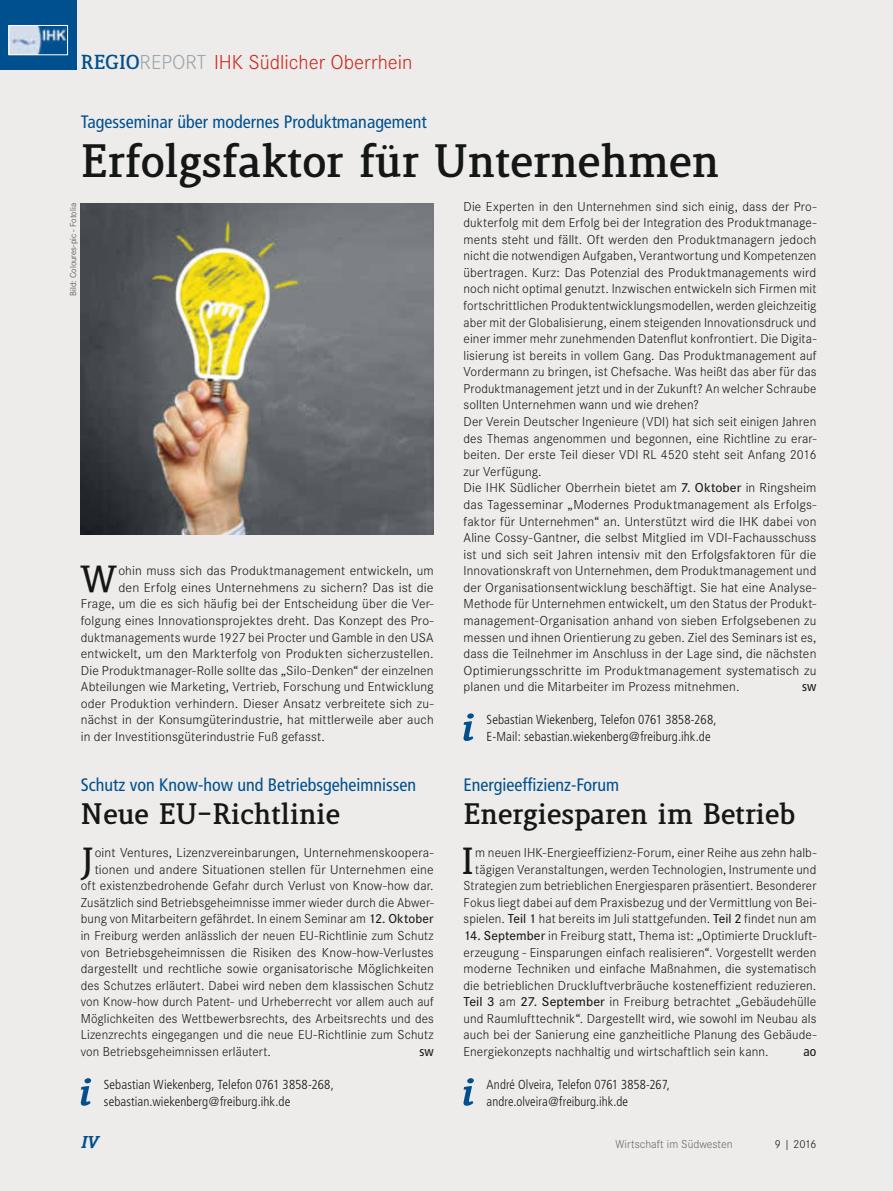
<style>
.page{position:relative;width:893px;height:1191px;background:#edecea}
.page>*{position:absolute;margin:0;border:0;box-sizing:border-box;transform-origin:0 0}
.t1{font:800 45px "Lenga";color:#151616}
.t2{font:700 36.3px "Lenga";color:#151616}
.t3{font:800 28.5px "Lenga";color:#151616}
.t4{font:300 21px "Corporate S";color:#cb2a1e}
.t5{font:condensed 18px "Frutiger";color:#00508f}
.t6{font:italic 900 16.5px "Lenga";color:#00508f}
.t7{font:300 13.5px/16.5px "Corporate S";letter-spacing:.01em;color:#151616}
.t8{font:300 13.5px "Corporate S";letter-spacing:.01em;color:#151616;scale:1.05 1}
.t9{font:condensed 13.5px "Frutiger";color:#151616}
.t10{font:300 condensed 13.05px/16.5px "Frutiger";letter-spacing:.005em;color:#151616}
.t11{font:300 12px "Corporate S";color:#686867}
.t12{font:300 12px "Corporate S";color:#151616}
.t13{font:300 9px "Corporate S";color:#40403f}
.s1{font-family:"Lenga";font-weight:800;font-size:19.5px;color:#00508f}
.s2{color:#9fa5ac}
.s3{font-weight:500}
</style>
<div class="page">
<div style="left:0;top:0;width:77px;height:69px;background:#00508f"></div>
<img style="left:10px;top:27px;width:56px;height:26px">
<div style="left:8px;top:25px;width:60px;height:30px;border:1px solid #fff"></div>
<svg style="left:463px;top:713px;width:11px;height:28px"></svg>
<svg style="left:81px;top:1078px;width:10px;height:27px"></svg>
<svg style="left:463px;top:1078px;width:11px;height:27px"></svg>
<img style="left:81px;top:203px;width:353px;height:332px">
<h3 class="t4" style="left:81px;top:51px;width:333px"><span class="s1">REGIO</span><span class="s2">REPORT</span> IHK Südlicher Oberrhein</h3>
<h3 class="t5" style="left:81px;top:111px;width:348px">Tagesseminar über modernes Produktmanagement</h3>
<h1 class="t1" style="left:81px;top:139px;width:640px">Erfolgsfaktor für Unternehmen</h1>
<p class="t13" style="left:68px;top:296px;width:94px;rotate:-90deg">Bild: Coloures-pic - Fotolia</p>
<h2 class="t2" style="left:80px;top:559px;width:39px">W</h2>
<p class="t7" style="left:118px;top:562px;width:317px">ohin muss sich das Produktmanagement entwickeln, um</p>
<p class="t8" style="left:118px;top:580px;width:302px">den Erfolg eines Unternehmens zu sichern? Das ist die</p>
<p class="t7" style="left:81px;top:596px;width:354px">Frage, um die es sich häufig bei der Entscheidung über die Ver-</p>
<p class="t7" style="left:81px;top:612px;width:354px">folgung eines Innovationsprojektes dreht. Das Konzept des Pro-</p>
<p class="t7" style="left:81px;top:629px;width:354px">duktmanagements wurde 1927 bei Procter und Gamble in den USA</p>
<p class="t7" style="left:81px;top:645px;width:354px">entwickelt, um den Markterfolg von Produkten sicherzustellen.</p>
<p class="t7" style="left:81px;top:662px;width:354px">Die Produktmanager-Rolle sollte das „Silo-Denken“ der einzelnen</p>
<p class="t7" style="left:81px;top:678px;width:354px">Abteilungen wie Marketing, Vertrieb, Forschung und Entwicklung</p>
<p class="t7" style="left:81px;top:695px;width:354px">oder Produktion verhindern. Dieser Ansatz verbreitete sich zu-</p>
<p class="t7" style="left:81px;top:712px;width:354px">nächst in der Konsumgüterindustrie, hat mittlerweile aber auch</p>
<p class="t7" style="left:81px;top:728px;width:246px">in der Investitionsgüterindustrie Fuß gefasst.</p>
<h3 class="t5" style="left:81px;top:774px;width:337px">Schutz von Know-how und Betriebsgeheimnissen</h3>
<h3 class="t3" style="left:81px;top:800px;width:261px">Neue EU-Richtlinie</h3>
<h2 class="t2" style="left:82px;top:841px;width:13px">J</h2>
<p class="t7" style="left:95px;top:844px;width:340px">oint Ventures, Lizenzvereinbarungen, Unternehmenskoopera-</p>
<p class="t7" style="left:95px;top:861px;width:340px">tionen und andere Situationen stellen für Unternehmen eine</p>
<p class="t7" style="left:81px;top:877px;width:354px">oft existenzbedrohende Gefahr durch Verlust von Know-how dar.</p>
<p class="t7" style="left:81px;top:894px;width:354px">Zusätzlich sind Betriebsgeheimnisse immer wieder durch die Abwer-</p>
<p class="t7" style="left:81px;top:910px;width:354px">bung von Mitarbeitern gefährdet. In einem Seminar am <span class="s3">12. Oktober</span></p>
<p class="t7" style="left:81px;top:927px;width:354px">in Freiburg werden anlässlich der neuen EU-Richtlinie zum Schutz</p>
<p class="t7" style="left:81px;top:944px;width:354px">von Betriebsgeheimnissen die Risiken des Know-how-Verlustes</p>
<p class="t7" style="left:81px;top:960px;width:354px">dargestellt und rechtliche sowie organisatorische Möglichkeiten</p>
<p class="t7" style="left:81px;top:977px;width:354px">des Schutzes erläutert. Dabei wird neben dem klassischen Schutz</p>
<p class="t7" style="left:81px;top:993px;width:354px">von Know-how durch Patent- und Urheberrecht vor allem auch auf</p>
<p class="t7" style="left:81px;top:1010px;width:354px">Möglichkeiten des Wettbewerbsrechts, des Arbeitsrechts und des</p>
<p class="t7" style="left:81px;top:1027px;width:354px">Lizenzrechts eingegangen und die neue EU-Richtlinie zum Schutz</p>
<p class="t7" style="left:81px;top:1043px;width:192px">von Betriebsgeheimnissen erläutert.</p>
<p class="t9" style="left:419px;top:1043px;width:16px">sw</p>
<p class="t10" style="left:104px;top:1076px;width:231px">Sebastian Wiekenberg, Telefon 0761 3858-268, sebastian.wiekenberg@freiburg.ihk.de</p>
<p class="t7" style="left:463px;top:198px;width:354px">Die Experten in den Unternehmen sind sich einig, dass der Pro&shy;dukterfolg mit dem Erfolg bei der Integration des Produktmanage&shy;ments steht und fällt. Oft werden den Produktmanagern jedoch nicht die notwendigen Aufgaben, Verantwortung und Kompetenzen übertragen. Kurz: Das Potenzial des Produktmanagements wird noch nicht optimal genutzt. Inzwischen entwickeln sich Firmen mit fortschrittlichen Produktentwicklungsmodellen, werden gleichzeitig aber mit der Globalisierung, einem steigenden Innovationsdruck und einer immer mehr zunehmenden Datenflut konfrontiert. Die Digita&shy;lisierung ist bereits in vollem Gang. Das Produktmanagement auf Vordermann zu bringen, ist Chefsache. Was heißt das aber für das Produktmanagement jetzt und in der Zukunft? An welcher Schraube sollten Unternehmen wann und wie drehen?<br>Der Verein Deutscher Ingenieure (VDI) hat sich seit einigen Jahren des Themas angenommen und begonnen, eine Richtline zu erar&shy;beiten. Der erste Teil dieser VDI RL 4520 steht seit Anfang 2016 zur Verfügung.<br>Die IHK Südlicher Oberrhein bietet am <span class="s3">7. Oktober</span> in Ringsheim das Tagesseminar „Modernes Produktmanagement als Erfolgs&shy;faktor für Unternehmen“ an. Unterstützt wird die IHK dabei von Aline Cossy-Gantner, die selbst Mitglied im VDI-Fachausschuss ist und sich seit Jahren intensiv mit den Erfolgsfaktoren für die Innovationskraft von Unternehmen, dem Produktmanagement und der Organisationsentwicklung beschäftigt. Sie hat eine Analyse-Methode für Unternehmen entwickelt, um den Status der Produkt&shy;management-Organisation anhand von sieben Erfolgsebenen zu messen und ihnen Orientierung zu geben. Ziel des Seminars ist es, dass die Teilnehmer im Anschluss in der Lage sind, die nächsten Optimierungsschritte im Produktmanagement systematisch zu planen und die Mitarbeiter im Prozess mitnehmen.</p>
<p class="t9" style="left:802px;top:679px;width:16px">sw</p>
<p class="t10" style="left:487px;top:712px;width:231px">Sebastian Wiekenberg, Telefon 0761 3858-268,<br>E-Mail: sebastian.wiekenberg@freiburg.ihk.de</p>
<h3 class="t5" style="left:463px;top:774px;width:157px">Energieeffizienz-Forum</h3>
<h3 class="t3" style="left:463px;top:800px;width:333px">Energiesparen im Betrieb</h3>
<h2 class="t2" style="left:461px;top:841px;width:15px">I</h2>
<p class="t7" style="left:463px;top:844px;width:354px;text-align:right">m neuen IHK-Energieeffizienz-Forum, einer Reihe aus zehn halb&shy;tägigen Veranstaltungen, werden Technologien, Instrumente und Strategien zum betrieblichen Energiesparen präsentiert. Besonderer Fokus liegt dabei auf dem Praxisbezug und der Vermittlung von Bei&shy;spielen. <span class="s3">Teil 1</span> hat bereits im Juli stattgefunden. <span class="s3">Teil 2</span> findet nun am</p>
<p class="t7" style="left:463px;top:927px;width:354px;text-align:justify"><span class="s3">14. September</span> in Freiburg statt, Thema ist: „Optimierte Druckluft&shy;erzeugung - Einsparungen einfach realisieren“. Vorgestellt werden moderne Techniken und einfache Maßnahmen, die systematisch die betrieblichen Druckluftverbräuche kosteneffizient reduzieren.<br><span class="s3">Teil 3</span> am <span class="s3">27. September</span> in Freiburg betrachtet „Gebäudehülle und Raumlufttechnik“. Dargestellt wird, wie sowohl im Neubau als auch bei der Sanierung eine ganzheitliche Planung des Gebäude-Energiekonzepts nachhaltig und wirtschaftlich sein kann.</p>
<p class="t9" style="left:804px;top:1043px;width:14px">ao</p>
<p class="t10" style="left:487px;top:1076px;width:185px">André Olveira, Telefon 0761 3858-267, andre.olveira@freiburg.ihk.de</p>
<p class="t6" style="left:81px;top:1134px;width:19px">IV</p>
<p class="t11" style="left:615px;top:1137px;width:119px">Wirtschaft im Südwesten</p>
<p class="t12" style="left:775px;top:1137px;width:43px">9 | 2016</p>
</div>
